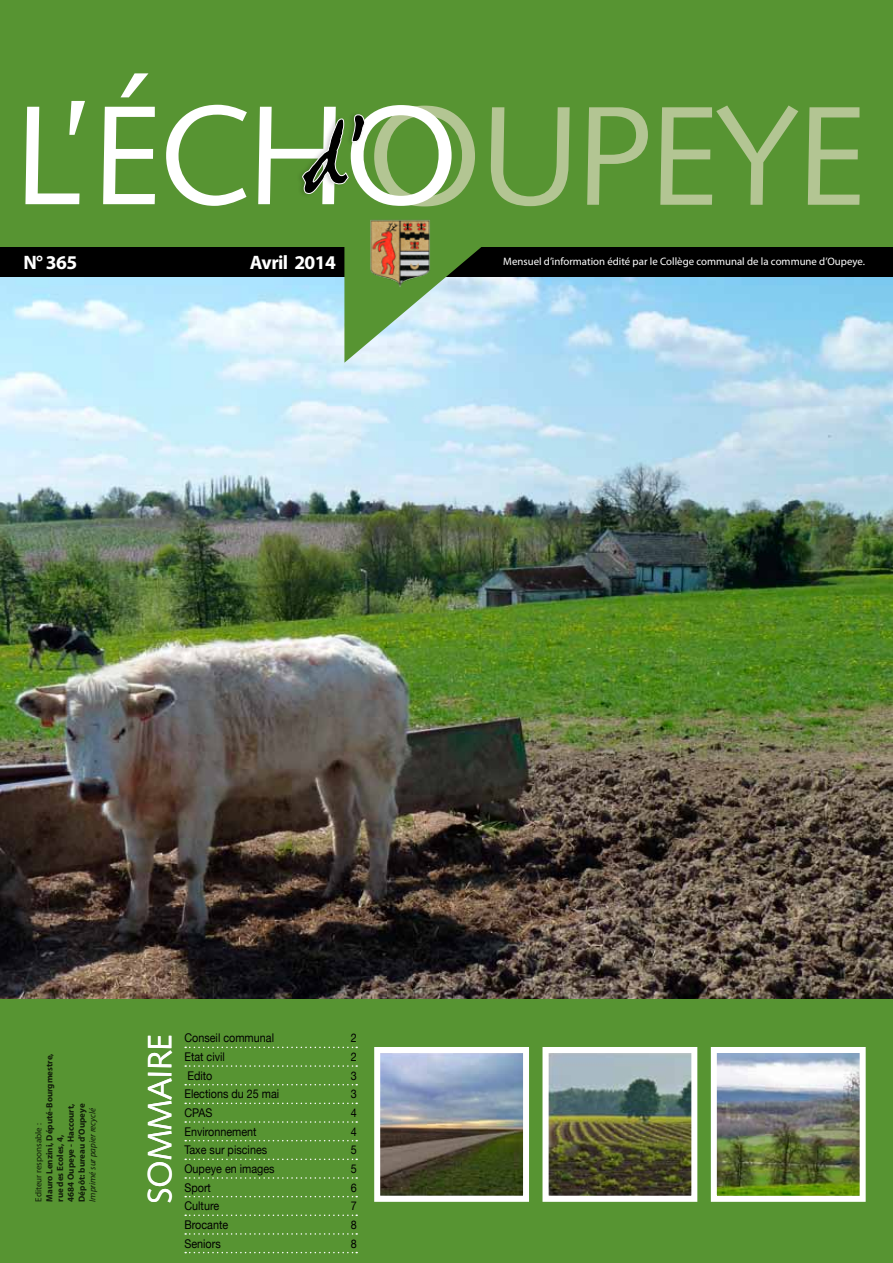
<style>
.page{position:relative;width:893px;height:1263px;background:#fff}
.page>*{position:absolute;margin:0;border:0;box-sizing:border-box;transform-origin:0 0}
.t1{font:141.3px "Humanist 531 BT Roman A";letter-spacing:-.03em;color:#fff}
.t2{font:33.75px "Humanist 531 BT Roman A";letter-spacing:-.03em;color:#fff}
.t3{font:700 19.5px "Myriad Pro";letter-spacing:-.03em;color:#fff}
.t4{font:12px "Helvetica Neue";color:#000;scale:.9 1}
.t5{font:10.8px "Myriad Pro";color:#fff}
.t6{font:700 9px/10.8px "Myriad Pro";color:#000}
.t7{font:italic 9px "Myriad Pro";color:#000}
.t8{font:9px "Myriad Pro";color:#000}
.s1{color:#b3c593}
</style>
<div class="page">
<img style="left:0;top:277px;width:893px;height:722px">
<div style="left:0;top:0;width:893px;height:247px;background:#579432"></div>
<div style="left:0;top:247px;width:344px;height:30px;background:#000"></div>
<div style="left:442px;top:247px;width:451px;height:30px;background:#000"></div>
<div style="left:0;top:999px;width:893px;height:264px;background:#579432"></div>
<img style="left:549px;top:1054px;width:141px;height:141px">
<div style="left:542px;top:1047px;width:155px;height:155px;border:6px solid #fff"></div>
<img style="left:718px;top:1054px;width:141px;height:141px">
<div style="left:711px;top:1047px;width:155px;height:155px;border:6px solid #fff"></div>
<svg style="left:344px;top:247px;width:139px;height:116px;background:#99bea0"></svg>
<img style="left:368px;top:219px;width:65px;height:69px">
<img style="left:381px;top:1054px;width:141px;height:141px">
<div style="left:374px;top:1047px;width:155px;height:155px;border:6px solid #fff"></div>
<svg style="left:185px;top:1047px;width:172px;height:1px"></svg>
<svg style="left:185px;top:1065px;width:172px;height:2px"></svg>
<svg style="left:185px;top:1084px;width:172px;height:1px"></svg>
<svg style="left:185px;top:1102px;width:172px;height:2px"></svg>
<svg style="left:185px;top:1121px;width:172px;height:2px"></svg>
<svg style="left:185px;top:1140px;width:172px;height:1px"></svg>
<svg style="left:185px;top:1158px;width:172px;height:2px"></svg>
<svg style="left:185px;top:1177px;width:172px;height:2px"></svg>
<svg style="left:185px;top:1196px;width:172px;height:1px"></svg>
<svg style="left:185px;top:1214px;width:172px;height:2px"></svg>
<svg style="left:185px;top:1233px;width:172px;height:2px"></svg>
<svg style="left:185px;top:1252px;width:172px;height:1px"></svg>
<svg style="left:300px;top:114px;width:66px;height:80px"></svg>
<h1 class="t1" style="left:13px;top:66px;width:855px">L’ÉCHO<span class="s1">OUPEYE</span></h1>
<h3 class="t3" style="left:23px;top:250px;width:55px">N° 365</h3>
<h3 class="t3" style="left:250px;top:250px;width:87px">Avril 2014</h3>
<p class="t5" style="left:503px;top:254px;width:363px">Mensuel d’information édité par le Collège communal de la commune d’Oupeye.</p>
<p class="t6" style="left:44px;top:1202px;width:150px;rotate:-90deg">Mauro Lenzini, Député-Bourgmestre, rue des Ecoles, 4,<br>4684 Oupeye - Haccourt,<br>Dépôt: bureau d’Oupeye</p>
<p class="t7" style="left:87px;top:1202px;width:96px;rotate:-90deg">Imprimé sur papier recyclé</p>
<p class="t8" style="left:33px;top:1202px;width:80px;rotate:-90deg">Editeur responsable :</p>
<h2 class="t2" style="left:139px;top:1204px;width:171px;rotate:-90deg">SOMMAIRE</h2>
<p class="t4" style="left:184px;top:1028px;width:101px">Conseil communal</p>
<p class="t4" style="left:351px;top:1028px;width:8px">2</p>
<p class="t4" style="left:184px;top:1046px;width:47px">Etat civil</p>
<p class="t4" style="left:351px;top:1046px;width:8px">2</p>
<p class="t4" style="left:187px;top:1065px;width:29px">Edito</p>
<p class="t4" style="left:351px;top:1065px;width:8px">3</p>
<p class="t4" style="left:184px;top:1084px;width:107px">Elections du 25 mai</p>
<p class="t4" style="left:351px;top:1084px;width:8px">3</p>
<p class="t4" style="left:184px;top:1102px;width:33px">CPAS</p>
<p class="t4" style="left:351px;top:1102px;width:8px">4</p>
<p class="t4" style="left:184px;top:1121px;width:82px">Environnement</p>
<p class="t4" style="left:351px;top:1121px;width:8px">4</p>
<p class="t4" style="left:184px;top:1140px;width:94px">Taxe sur piscines</p>
<p class="t4" style="left:351px;top:1140px;width:8px">5</p>
<p class="t4" style="left:184px;top:1158px;width:102px">Oupeye en images</p>
<p class="t4" style="left:351px;top:1158px;width:8px">5</p>
<p class="t4" style="left:184px;top:1177px;width:31px">Sport</p>
<p class="t4" style="left:351px;top:1177px;width:8px">6</p>
<p class="t4" style="left:184px;top:1196px;width:40px">Culture</p>
<p class="t4" style="left:351px;top:1196px;width:8px">7</p>
<p class="t4" style="left:184px;top:1214px;width:50px">Brocante</p>
<p class="t4" style="left:351px;top:1214px;width:8px">8</p>
<p class="t4" style="left:184px;top:1233px;width:42px">Seniors</p>
<p class="t4" style="left:351px;top:1233px;width:8px">8</p>
</div>
